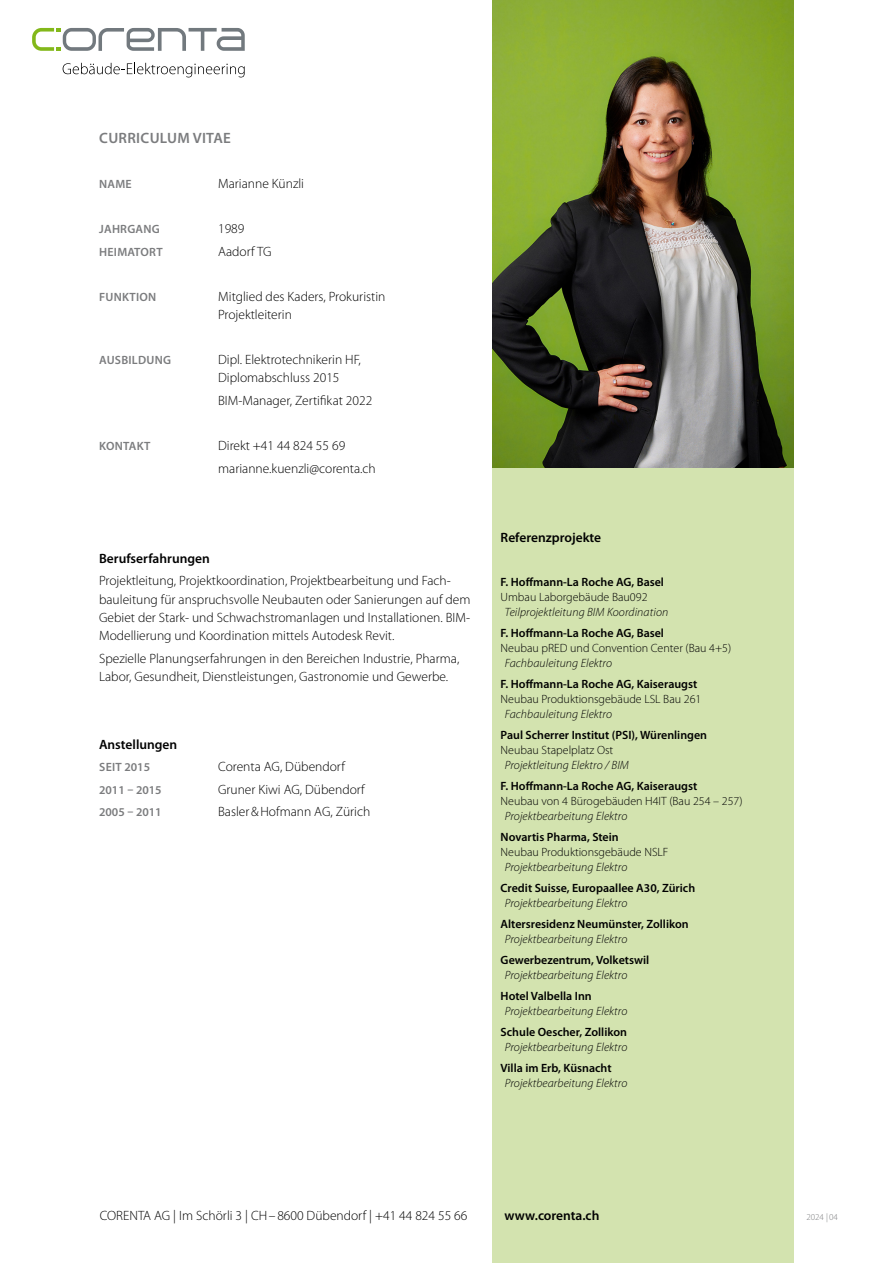
<style>
.page{position:relative;width:893px;height:1263px;background:#fff}
.page>*{position:absolute;margin:0;border:0;box-sizing:border-box;transform-origin:0 0}
.Lebenslauf_aufzählung{font:600 15px "Myriad Pro";letter-spacing:.02em;color:#7b7c7e}
.myriad_pro_light_9-12_189{font:300 13.5px/18.3px "Myriad Pro";color:#000}
.Lebenslauf_aufzählung-2{font:300 13.5px/18.3px "Myriad Pro";color:#000}
.myriad_pro_semibold_9-12_189{font:600 13.5px "Myriad Pro";color:#000}
.myriad_pro_light_9-12_Einzug_28{font:300 13.5px "Myriad Pro";color:#000}
._1_Tätigkeit_bold{font:600 12px "Myriad Pro";color:#000}
._3_Tätigkeit_kursiv{font:italic 300 12px "Myriad Pro";letter-spacing:.01em;color:#000}
._2_Tätigkeit_normal{font:300 12px "Myriad Pro";color:#000}
.Lebenslauf_aufzählung-3{font:600 12px "Myriad Pro";letter-spacing:.02em;color:#7b7c7e}
.Lebenslauf_aufzählung-4{font:600 12px "Myriad Pro";color:#7b7c7e}
.myriad_pro_light_8-10{font:300 9px "Myriad Pro";color:#7b7c7e}
</style>
<div class="page">
<div style="left:492px;top:285px;width:301px;height:978px;background:#d3e3af"></div>
<img style="left:492px;top:0;width:301px;height:468px">
<svg style="left:32px;top:28px;width:213px;height:23px"></svg>
<svg style="left:63px;top:63px;width:182px;height:14px"></svg>
<p class="Lebenslauf_aufzählung" style="left:99px;top:128px;width:133px">CURRICULUM VITAE</p>
<p class="Lebenslauf_aufzählung-3" style="left:99px;top:176px;width:34px">NAME</p>
<p class="Lebenslauf_aufzählung-2" style="left:218px;top:175px;width:87px">Marianne Künzli</p>
<p class="Lebenslauf_aufzählung-3" style="left:99px;top:222px;width:62px">JAHRGANG</p>
<p class="Lebenslauf_aufzählung-2" style="left:218px;top:220px;width:28px">1989</p>
<p class="Lebenslauf_aufzählung-3" style="left:99px;top:244px;width:65px">HEIMATORT</p>
<p class="Lebenslauf_aufzählung-2" style="left:218px;top:242px;width:55px">Aadorf TG</p>
<p class="Lebenslauf_aufzählung-3" style="left:99px;top:289px;width:59px">FUNKTION</p>
<p class="Lebenslauf_aufzählung-2" style="left:218px;top:287px;width:169px">Mitglied des Kaders, Prokuristin<br>Projektleiterin</p>
<p class="Lebenslauf_aufzählung-3" style="left:99px;top:353px;width:73px">AUSBILDUNG</p>
<p class="Lebenslauf_aufzählung-2" style="left:218px;top:351px;width:144px">Dipl. Elektrotechnikerin HF,<br>Diplomabschluss 2015</p>
<p class="Lebenslauf_aufzählung-2" style="left:218px;top:392px;width:156px">BIM-Manager, Zertifikat 2022</p>
<p class="Lebenslauf_aufzählung-3" style="left:99px;top:438px;width:53px">KONTAKT</p>
<p class="Lebenslauf_aufzählung-2" style="left:218px;top:437px;width:129px">Direkt +41 44 824 55 69</p>
<p class="myriad_pro_light_9-12_Einzug_28" style="left:218px;top:461px;width:159px">marianne.kuenzli@corenta.ch</p>
<p class="myriad_pro_semibold_9-12_189" style="left:99px;top:550px;width:112px">Berufserfahrungen</p>
<p class="myriad_pro_light_9-12_189" style="left:99px;top:572px;width:373px">Projektleitung, Projektkoordination, Projektbearbeitung und Fach&shy;bauleitung für anspruchsvolle Neubauten oder Sanierungen auf dem Gebiet der Stark- und Schwachstromanlagen und Installationen. BIM-Modellierung und Koordination mittels Autodesk Revit.</p>
<p class="myriad_pro_light_9-12_189" style="left:99px;top:649px;width:362px">Spezielle Planungserfahrungen in den Bereichen Industrie, Pharma,<br>Labor, Gesundheit, Dienstleistungen, Gastronomie und Gewerbe.</p>
<p class="myriad_pro_semibold_9-12_189" style="left:99px;top:735px;width:80px">Anstellungen</p>
<p class="Lebenslauf_aufzählung-3" style="left:99px;top:759px;width:52px">SEIT 2015</p>
<p class="Lebenslauf_aufzählung-2" style="left:218px;top:758px;width:128px">Corenta AG, Dübendorf</p>
<p class="Lebenslauf_aufzählung-4" style="left:99px;top:782px;width:64px">2011 – 2015</p>
<p class="Lebenslauf_aufzählung-2" style="left:218px;top:780px;width:148px">Gruner Kiwi AG, Dübendorf</p>
<p class="Lebenslauf_aufzählung-4" style="left:99px;top:804px;width:64px">2005 – 2011</p>
<p class="Lebenslauf_aufzählung-2" style="left:218px;top:803px;width:154px">Basler&amp;Hofmann AG, Zürich</p>
<p class="myriad_pro_semibold_9-12_189" style="left:501px;top:528px;width:102px">Referenzprojekte</p>
<p class="_1_Tätigkeit_bold" style="left:501px;top:574px;width:165px">F. Hoffmann-La Roche AG, Basel</p>
<p class="_2_Tätigkeit_normal" style="left:501px;top:591px;width:148px">Umbau Laborgebäude Bau092</p>
<p class="_3_Tätigkeit_kursiv" style="left:505px;top:606px;width:165px">Teilprojektleitung BIM Koordination</p>
<p class="_1_Tätigkeit_bold" style="left:501px;top:625px;width:165px">F. Hoffmann-La Roche AG, Basel</p>
<p class="_2_Tätigkeit_normal" style="left:501px;top:642px;width:232px">Neubau pRED und Convention Center (Bau 4+5)</p>
<p class="_3_Tätigkeit_kursiv" style="left:505px;top:657px;width:109px">Fachbauleitung Elektro</p>
<p class="_1_Tätigkeit_bold" style="left:501px;top:676px;width:198px">F. Hoffmann-La Roche AG, Kaiseraugst</p>
<p class="_2_Tätigkeit_normal" style="left:501px;top:693px;width:202px">Neubau Produktionsgebäude LSL Bau 261</p>
<p class="_3_Tätigkeit_kursiv" style="left:505px;top:708px;width:109px">Fachbauleitung Elektro</p>
<p class="_1_Tätigkeit_bold" style="left:501px;top:727px;width:208px">Paul Scherrer Institut (PSI), Würenlingen</p>
<p class="_2_Tätigkeit_normal" style="left:501px;top:744px;width:114px">Neubau Stapelplatz Ost</p>
<p class="_3_Tätigkeit_kursiv" style="left:505px;top:759px;width:126px">Projektleitung Elektro / BIM</p>
<p class="_1_Tätigkeit_bold" style="left:501px;top:778px;width:198px">F. Hoffmann-La Roche AG, Kaiseraugst</p>
<p class="_2_Tätigkeit_normal" style="left:501px;top:795px;width:244px">Neubau von 4 Bürogebäuden H4IT (Bau 254 – 257)</p>
<p class="_3_Tätigkeit_kursiv" style="left:505px;top:810px;width:124px">Projektbearbeitung Elektro</p>
<p class="_1_Tätigkeit_bold" style="left:501px;top:829px;width:120px">Novartis Pharma, Stein</p>
<p class="_2_Tätigkeit_normal" style="left:501px;top:846px;width:169px">Neubau Produktionsgebäude NSLF</p>
<p class="_3_Tätigkeit_kursiv" style="left:505px;top:861px;width:124px">Projektbearbeitung Elektro</p>
<p class="_1_Tätigkeit_bold" style="left:501px;top:880px;width:196px">Credit Suisse, Europaallee A30, Zürich</p>
<p class="_3_Tätigkeit_kursiv" style="left:505px;top:897px;width:124px">Projektbearbeitung Elektro</p>
<p class="_1_Tätigkeit_bold" style="left:501px;top:916px;width:190px">Altersresidenz Neumünster, Zollikon</p>
<p class="_3_Tätigkeit_kursiv" style="left:505px;top:933px;width:124px">Projektbearbeitung Elektro</p>
<p class="_1_Tätigkeit_bold" style="left:501px;top:952px;width:150px">Gewerbezentrum, Volketswil</p>
<p class="_3_Tätigkeit_kursiv" style="left:505px;top:969px;width:124px">Projektbearbeitung Elektro</p>
<p class="_1_Tätigkeit_bold" style="left:501px;top:988px;width:93px">Hotel Valbella Inn</p>
<p class="_3_Tätigkeit_kursiv" style="left:505px;top:1005px;width:124px">Projektbearbeitung Elektro</p>
<p class="_1_Tätigkeit_bold" style="left:501px;top:1024px;width:128px">Schule Oescher, Zollikon</p>
<p class="_3_Tätigkeit_kursiv" style="left:505px;top:1041px;width:124px">Projektbearbeitung Elektro</p>
<p class="_1_Tätigkeit_bold" style="left:501px;top:1060px;width:112px">Villa im Erb, Küsnacht</p>
<p class="_3_Tätigkeit_kursiv" style="left:505px;top:1077px;width:124px">Projektbearbeitung Elektro</p>
<p class="myriad_pro_light_9-12_189" style="left:100px;top:1207px;width:369px">CORENTA AG | Im Schörli 3 | CH– 8600 Dübendorf | +41 44 824 55 66</p>
<p class="myriad_pro_semibold_9-12_189" style="left:505px;top:1207px;width:96px">www.corenta.ch</p>
<p class="myriad_pro_light_8-10" style="left:806px;top:1212px;width:33px">2024 | 04</p>
</div>
